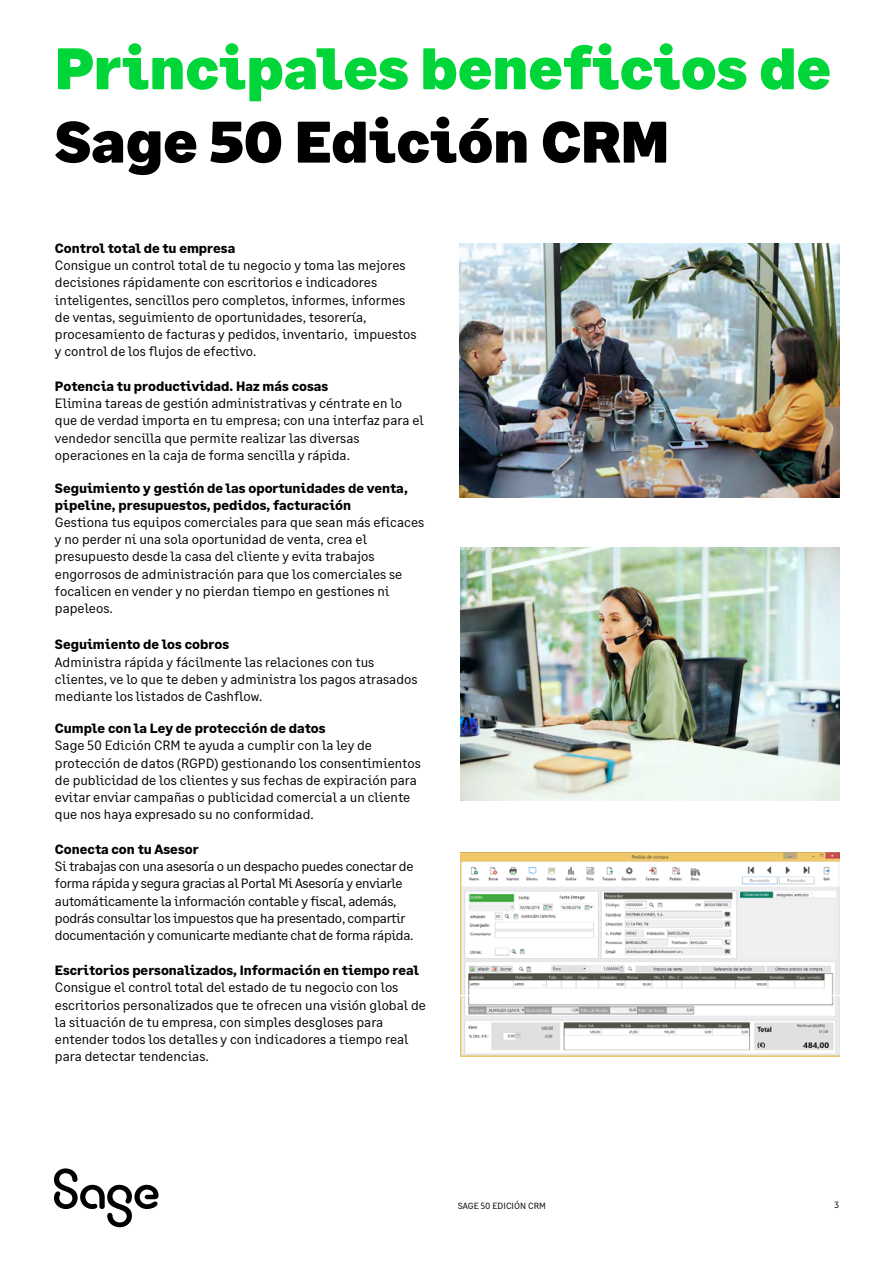
<style>
.page{position:relative;width:893px;height:1263px;background:#fff}
.page>*{position:absolute;margin:0;border:0;box-sizing:border-box;transform-origin:0 0}
.t1{font:900 58.5px "Sage Headline";color:#00d639}
.t2{font:900 58.5px "Sage Headline";color:#000}
.t3{font:13.5px/17.2px "Sage Text";color:#000}
.t4{font:700 13.5px/17.1px "Sage Text";color:#000}
.t5{font:13.5px/17.2px "Sage Text";letter-spacing:-.02em;color:#000}
.t6{font:9px "Sage Text";color:#000}
</style>
<div class="page">
<img style="left:460px;top:547px;width:379px;height:253px">
<img style="left:460px;top:244px;width:379px;height:253px">
<img style="left:460px;top:852px;width:379px;height:204px">
<svg style="left:54px;top:1168px;width:105px;height:59px"></svg>
<h1 class="t1" style="left:55px;top:31px;width:778px">Principales beneficios de</h1>
<h1 class="t2" style="left:55px;top:105px;width:616px">Sage 50 Edición CRM</h1>
<p class="t4" style="left:55px;top:240px;width:182px">Control total de tu empresa</p>
<p class="t3" style="left:55px;top:257px;width:363px">Consigue un control total de tu negocio y toma las mejores decisiones rápidamente con escritorios e indicadores inteligentes, sencillos pero completos, informes, informes de ventas, seguimiento de oportunidades, tesorería, procesamiento de facturas y pedidos, inventario, impuestos y control de los flujos de efectivo.</p>
<p class="t4" style="left:55px;top:378px;width:275px">Potencia tu productividad. Haz más cosas</p>
<p class="t3" style="left:55px;top:395px;width:370px">Elimina tareas de gestión administrativas y céntrate en lo que de verdad importa en tu empresa; con una interfaz para el vendedor sencilla que permite realizar las diversas operaciones en la caja de forma sencilla y rápida.</p>
<p class="t4" style="left:55px;top:480px;width:354px">Seguimiento y gestión de las oportunidades de venta, pipeline, presupuestos, pedidos, facturación</p>
<p class="t3" style="left:55px;top:514px;width:371px">Gestiona tus equipos comerciales para que sean más eficaces y no perder ni una sola oportunidad de venta, crea el presupuesto desde la casa del cliente y evita trabajos engorrosos de administración para que los comerciales se focalicen en vender y no pierdan tiempo en gestiones ni papeleos.</p>
<p class="t4" style="left:55px;top:636px;width:176px">Seguimiento de los cobros</p>
<p class="t3" style="left:55px;top:653px;width:364px">Administra rápida y fácilmente las relaciones con tus clientes, ve lo que te deben y administra los pagos atrasados mediante los listados de Cashflow.</p>
<p class="t4" style="left:55px;top:720px;width:272px">Cumple con la Ley de protección de datos</p>
<p class="t3" style="left:55px;top:737px;width:367px">Sage 50 Edición CRM te ayuda a cumplir con la ley de protección de datos (RGPD) gestionando los consentimientos de publicidad de los clientes y sus fechas de expiración para evitar enviar campañas o publicidad comercial a un cliente que nos haya expresado su no conformidad.</p>
<p class="t4" style="left:55px;top:841px;width:145px">Conecta con tu Asesor</p>
<p class="t5" style="left:55px;top:858px;width:360px">Si trabajas con una asesoría o un despacho puedes conectar de forma rápida y segura gracias al Portal Mi Asesoría y enviarle automáticamente la información contable y fiscal, además, podrás consultar los impuestos que ha presentado, compartir documentación y comunicarte mediante chat de forma rápida.</p>
<p class="t4" style="left:55px;top:962px;width:366px">Escritorios personalizados, Información en tiempo real</p>
<p class="t3" style="left:55px;top:979px;width:372px">Consigue el control total del estado de tu negocio con los escritorios personalizados que te ofrecen una visión global de la situación de tu empresa, con simples desgloses para entender todos los detalles y con indicadores a tiempo real para detectar tendencias.</p>
<p class="t6" style="left:458px;top:1200px;width:90px">SAGE 50 EDICIÓN CRM</p>
<p class="t6" style="left:834px;top:1200px;width:6px">3</p>
</div>
